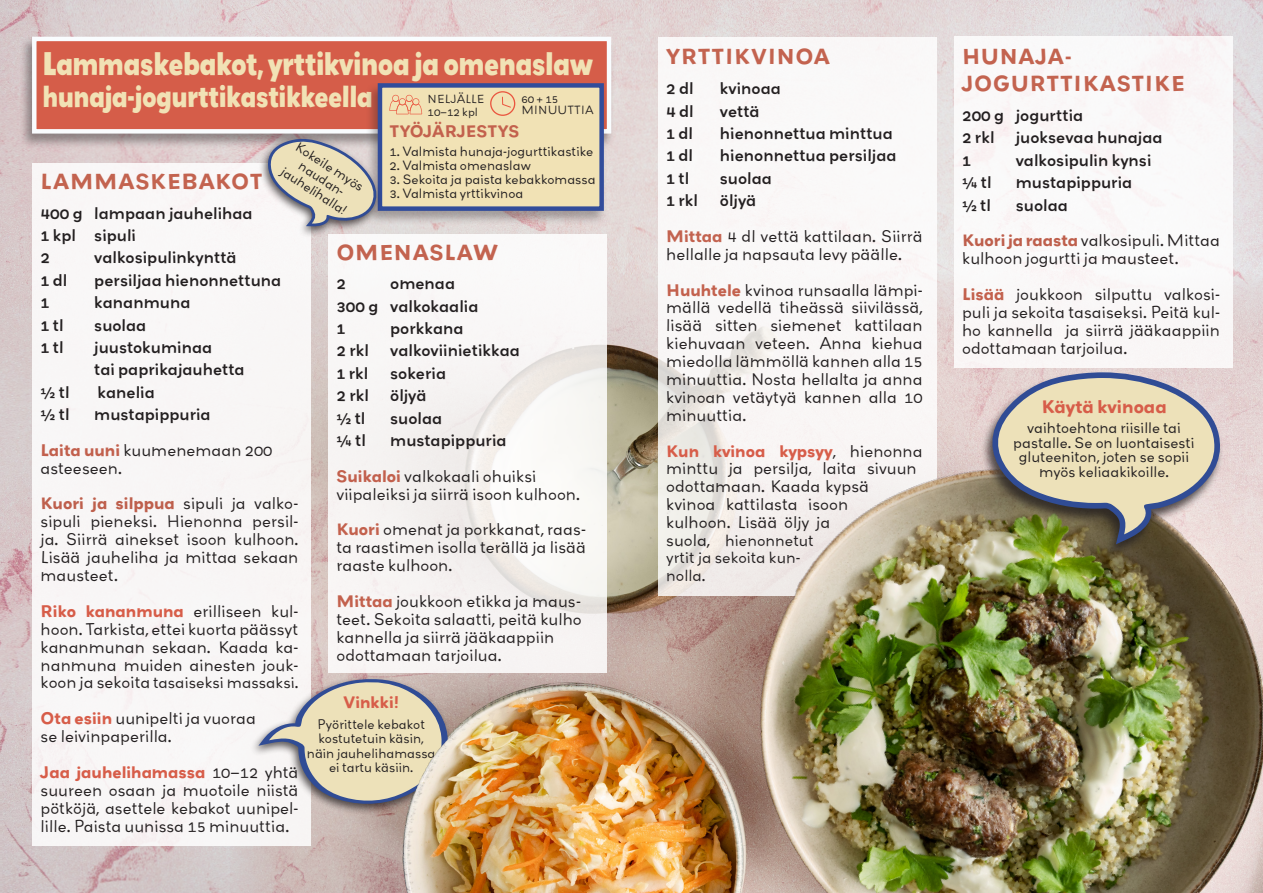
<style>
.page{position:relative;width:1263px;height:893px;background:#fff}
.page>*{position:absolute;margin:0;border:0;box-sizing:border-box;transform-origin:0 0}
.t1{font:700 expanded 29.4px "Grenadine MVB";color:#f1e2b5;scale:.79 1}
.t2{font:700 expanded 27.45px "Grenadine MVB";color:#f1e2b5;scale:.79 1}
.t3{font:700 19.35px/26.8px "Grenadine MVB";letter-spacing:.04em;color:#c3634f}
.t4{font:700 16.35px "Grenadine MVB";color:#d75d49}
.t5{font:14.85px/17.9px "Grenadine MVB";color:#231f20}
.t6{font:500 14.85px/22.4px "Grenadine MVB";color:#231f20}
.t7{font:700 14.85px "Grenadine MVB";color:#c3614d}
.t8{font:700 14.85px "Grenadine MVB";color:#d75d49}
.t9{font:14.1px/17.4px "Grenadine MVB";color:#231f20}
.t10{font:13.35px/14.9px "Grenadine MVB";color:#231f20;text-align:center}
.t11{font:12px/14.2px "Grenadine MVB";color:#231f20;text-align:center}
.t12{font:10.5px/12.5px "Grenadine MVB";color:#231f20}
.s1{font-weight:700;color:#c2604d}
.s2{font-weight:700;color:#be5f4c}
.s3{font-weight:700;color:#d75d49}
.s4{font-size:14.85px}
.s5{font-weight:700;color:#c3614d}
.s6{font-weight:700;color:#c36350}
</style>
<div class="page">
<img style="left:0;top:0;width:1263px;height:893px">
<img style="left:229px;top:275px;width:1034px;height:618px">
<div style="left:954px;top:37px;width:279px;height:331px;background:#faf8f8"></div>
<div style="left:32px;top:163px;width:279px;height:683px;background:#f8f6f6"></div>
<div style="left:658px;top:37px;width:279px;height:559px;background:#faf8f7"></div>
<svg style="left:328px;top:234px;width:279px;height:438px;fill:#f8f5f4"></svg>
<div style="left:20px;top:36px;width:595px;height:113px;background:#231f20;opacity:.42"></div>
<div style="left:34px;top:39px;width:575px;height:92px;background:#d55d49"></div>
<div style="left:32px;top:37px;width:579px;height:97px;border:4px solid #f9fcfe"></div>
<div style="left:365px;top:82px;width:243px;height:144px;background:#231f20;opacity:.34"></div>
<div style="left:380px;top:85px;width:222px;height:124px;background:#f1e2b5"></div>
<div style="left:378px;top:83px;width:226px;height:128px;border:4px solid #314c9b"></div>
<svg style="left:389px;top:95px;width:33px;height:19px"></svg>
<svg style="left:490px;top:91px;width:25px;height:25px"></svg>
<img style="left:656px;top:354px;width:607px;height:539px">
<div style="left:258px;top:134px;width:124px;height:104px;background:#231f20;opacity:.75"></div>
<svg style="left:266px;top:138px;width:111px;height:88px;background:#cfc8b8"></svg>
<div style="left:980px;top:371px;width:244px;height:188px;background:#231f20;opacity:.75"></div>
<svg style="left:988px;top:372px;width:232px;height:172px;background:#c1baa2"></svg>
<div style="left:250px;top:675px;width:204px;height:140px;background:#231f20;opacity:.75"></div>
<svg style="left:258px;top:678px;width:90px;height:129px"></svg>
<img style="left:348px;top:637px;width:468px;height:256px">
<svg style="left:0;top:0;width:8px;height:4px"></svg>
<svg style="left:0;top:890px;width:8px;height:3px"></svg>
<svg style="left:1257px;top:0;width:6px;height:4px"></svg>
<svg style="left:1257px;top:890px;width:6px;height:3px"></svg>
<p class="t1" style="left:43px;top:43px;width:697px">Lammaskebakot, yrttikvinoa ja omenaslaw</p>
<p class="t2" style="left:43px;top:77px;width:419px">hunaja-jogurttikastikkeella</p>
<p class="t12" style="left:428px;top:93px;width:58px">NELJÄLLE<br>10–12 kpl</p>
<p class="t12" style="left:521px;top:94px;width:74px;line-height:10.5px">60 + 15<br>MINUUTTIA</p>
<p class="t7" style="left:389px;top:120px;width:131px">TYÖJÄRJESTYS</p>
<p class="t11" style="left:389px;top:144px;width:205px">1. Valmista hunaja-jogurttikastike</p>
<p class="t11" style="left:389px;top:158px;width:143px">2. Valmista omenaslaw</p>
<p class="t11" style="left:389px;top:172px;width:208px">3. Sekoita ja paista kebakkomassa</p>
<p class="t11" style="left:389px;top:186px;width:136px">3. Valmista yrttikvinoa</p>
<p class="t11" style="left:301px;top:139px;width:80px;rotate:33deg">Kokeile myös naudan&shy;jauhelihalla!</p>
<p class="t3" style="left:41px;top:167px;width:223px">LAMMASKEBAKOT</p>
<p class="t6" style="left:41px;top:201px;width:214px">400 g lampaan jauhelihaa<br>1 kpl sipuli<br>2</p>
<p class="t3" style="left:336px;top:238px;width:163px">OMENASLAW</p>
<p class="t6" style="left:336px;top:272px;width:11px">2</p>
<p class="t6" style="left:94px;top:246px;width:144px">valkosipulinkynttä</p>
<p class="t6" style="left:41px;top:268px;width:28px">1 dl</p>
<p class="t6" style="left:94px;top:268px;width:189px">persiljaa hienonnettuna</p>
<p class="t6" style="left:41px;top:291px;width:10px">1</p>
<p class="t6" style="left:94px;top:291px;width:98px">kananmuna</p>
<p class="t6" style="left:41px;top:313px;width:25px">1 tl</p>
<p class="t6" style="left:94px;top:313px;width:54px">suolaa</p>
<p class="t6" style="left:41px;top:336px;width:25px">1 tl</p>
<p class="t6" style="left:94px;top:336px;width:152px">juustokuminaa<br>tai paprikajauhetta</p>
<p class="t6" style="left:41px;top:380px;width:31px">½ tl</p>
<p class="t6" style="left:98px;top:380px;width:59px">kanelia</p>
<p class="t6" style="left:41px;top:403px;width:31px">½ tl</p>
<p class="t6" style="left:94px;top:403px;width:118px">mustapippuria</p>
<p class="t5" style="left:41px;top:441px;width:233px"><span class="s1">Laita uuni</span> kuumenemaan 200 asteeseen.</p>
<p class="t5" style="left:41px;top:494px;width:259px;text-align:justify"><span class="s2">Kuori ja silppua</span> sipuli ja valko&shy;sipuli pieneksi. Hienonna persil&shy;ja. Siirrä ainekset isoon kulhoon.<br>Lisää jauheliha ja mittaa sekaan mausteet.</p>
<p class="t5" style="left:41px;top:602px;width:259px;text-align:justify"><span class="s3">Riko kananmuna</span> erilliseen kul&shy;hoon. Tarkista, ettei kuorta päässyt kananmunan sekaan. Kaada ka&shy;nanmuna muiden ainesten jouk-</p>
<p class="t9" style="left:41px;top:674px;width:259px"><span class="s4">koon ja sekoita</span> tasaiseksi massaksi.</p>
<p class="t5" style="left:41px;top:709px;width:217px"><span class="s3">Ota esiin</span> uunipelti ja vuoraa se leivinpaperilla.</p>
<p class="t5" style="left:41px;top:763px;width:259px;text-align:justify"><span class="s3">Jaa jauhelihamassa</span> 10–12 yhtä suureen osaan ja muotoile niistä pötköjä, asettele kebakot uunipel&shy;lille. Paista uunissa 15 minuuttia.</p>
<p class="t6" style="left:336px;top:272px;width:144px;text-indent:54px">omenaa<br>300 g valkokaalia<br>1</p>
<p class="t6" style="left:390px;top:317px;width:75px">porkkana</p>
<p class="t6" style="left:336px;top:339px;width:34px">2 rkl</p>
<p class="t6" style="left:390px;top:339px;width:131px">valkoviinietikkaa</p>
<p class="t6" style="left:336px;top:361px;width:33px">1 rkl</p>
<p class="t6" style="left:390px;top:361px;width:57px">sokeria</p>
<p class="t6" style="left:336px;top:384px;width:34px">2 rkl</p>
<p class="t6" style="left:390px;top:384px;width:38px">öljyä</p>
<p class="t6" style="left:336px;top:406px;width:31px">½ tl</p>
<p class="t6" style="left:390px;top:406px;width:54px">suolaa</p>
<p class="t6" style="left:336px;top:429px;width:31px">¼ tl</p>
<p class="t6" style="left:390px;top:429px;width:118px">mustapippuria</p>
<p class="t5" style="left:336px;top:467px;width:245px"><span class="s1">Suikaloi</span> valkokaali ohuiksi viipaleiksi ja siirrä isoon kulhoon.</p>
<p class="t5" style="left:336px;top:520px;width:251px;text-align:justify"><span class="s5">Kuori</span> omenat ja porkkanat, raas&shy;ta raastimen isolla terällä ja lisää raaste kulhoon.</p>
<p class="t5" style="left:336px;top:592px;width:247px"><span class="s5">Mittaa</span> joukkoon etikka ja maus&shy;teet. Sekoita salaatti, peitä kulho kannella ja siirrä jääkaappiin odottamaan tarjoilua.</p>
<p class="t8" style="left:343px;top:691px;width:57px">Vinkki!</p>
<p class="t11" style="left:307px;top:717px;width:130px">Pyörittele kebakot kostutetuin käsin, näin jauhelihamassa ei tartu käsiin.</p>
<p class="t3" style="left:666px;top:43px;width:165px">YRTTIKVINOA</p>
<p class="t6" style="left:666px;top:77px;width:29px">2 dl</p>
<p class="t6" style="left:720px;top:77px;width:62px">kvinoaa</p>
<p class="t6" style="left:666px;top:99px;width:29px">4 dl</p>
<p class="t6" style="left:720px;top:99px;width:41px">vettä</p>
<p class="t6" style="left:666px;top:122px;width:28px">1 dl</p>
<p class="t6" style="left:720px;top:122px;width:174px">hienonnettua minttua</p>
<p class="t6" style="left:666px;top:144px;width:28px">1 dl</p>
<p class="t6" style="left:720px;top:144px;width:178px">hienonnettua persiljaa</p>
<p class="t6" style="left:666px;top:166px;width:25px">1 tl</p>
<p class="t6" style="left:720px;top:166px;width:54px">suolaa</p>
<p class="t6" style="left:666px;top:189px;width:33px">1 rkl</p>
<p class="t6" style="left:720px;top:189px;width:38px">öljyä</p>
<p class="t5" style="left:666px;top:227px;width:258px"><span class="s6">Mittaa</span> 4 dl vettä kattilaan. Siirrä hellalle ja napsauta levy päälle.</p>
<p class="t5" style="left:666px;top:281px;width:258px;text-align:justify"><span class="s5">Huuhtele</span> kvinoa runsaalla lämpi&shy;mällä vedellä tiheässä siivilässä, lisää sitten siemenet kattilaan kiehuvaan veteen. Anna kiehua miedolla lämmöllä kannen alla 15 minuuttia. Nosta hellalta ja anna kvinoan vetäytyä kannen alla 10 minuuttia.</p>
<p class="t5" style="left:666px;top:442px;width:258px"><span class="s3">Kun kvinoa kypsyy</span>, hienonna minttu ja persilja, laita sivuun odottamaan. Kaada kypsä<br>kvinoa kattilasta isoon<br>kulhoon. Lisää öljy ja</p>
<p class="t9" style="left:666px;top:532px;width:149px"><span class="s4">suola,</span> hienonnetut yrtit ja sekoita kun&shy;nolla.</p>
<p class="t3" style="left:962px;top:43px;width:224px">HUNAJA-<br>JOGURTTIKASTIKE</p>
<p class="t6" style="left:962px;top:104px;width:123px">200 g jogurttia<br>2 rkl</p>
<p class="t6" style="left:1016px;top:126px;width:148px">juoksevaa hunajaa</p>
<p class="t6" style="left:962px;top:148px;width:10px">1</p>
<p class="t6" style="left:1016px;top:148px;width:137px">valkosipulin kynsi</p>
<p class="t6" style="left:962px;top:171px;width:31px">¼ tl</p>
<p class="t6" style="left:1016px;top:171px;width:118px">mustapippuria</p>
<p class="t6" style="left:962px;top:193px;width:31px">½ tl</p>
<p class="t6" style="left:1016px;top:193px;width:54px">suolaa</p>
<p class="t5" style="left:962px;top:231px;width:259px"><span class="s2">Kuori ja raasta</span> valkosipuli. Mittaa kulhoon jogurtti ja mausteet.</p>
<p class="t5" style="left:962px;top:285px;width:259px;text-align:justify"><span class="s5">Lisää</span> joukkoon silputtu valkosi&shy;puli ja sekoita tasaiseksi. Peitä kul&shy;ho kannella ja siirrä jääkaappiin odottamaan tarjoilua.</p>
<p class="t4" style="left:1041px;top:395px;width:127px">Käytä kvinoaa</p>
<p class="t10" style="left:1013px;top:420px;width:183px">vaihtoehtona riisille tai pastalle. Se on luontaisesti gluteeniton, joten se sopii myös keliaakikoille.</p>
</div>
